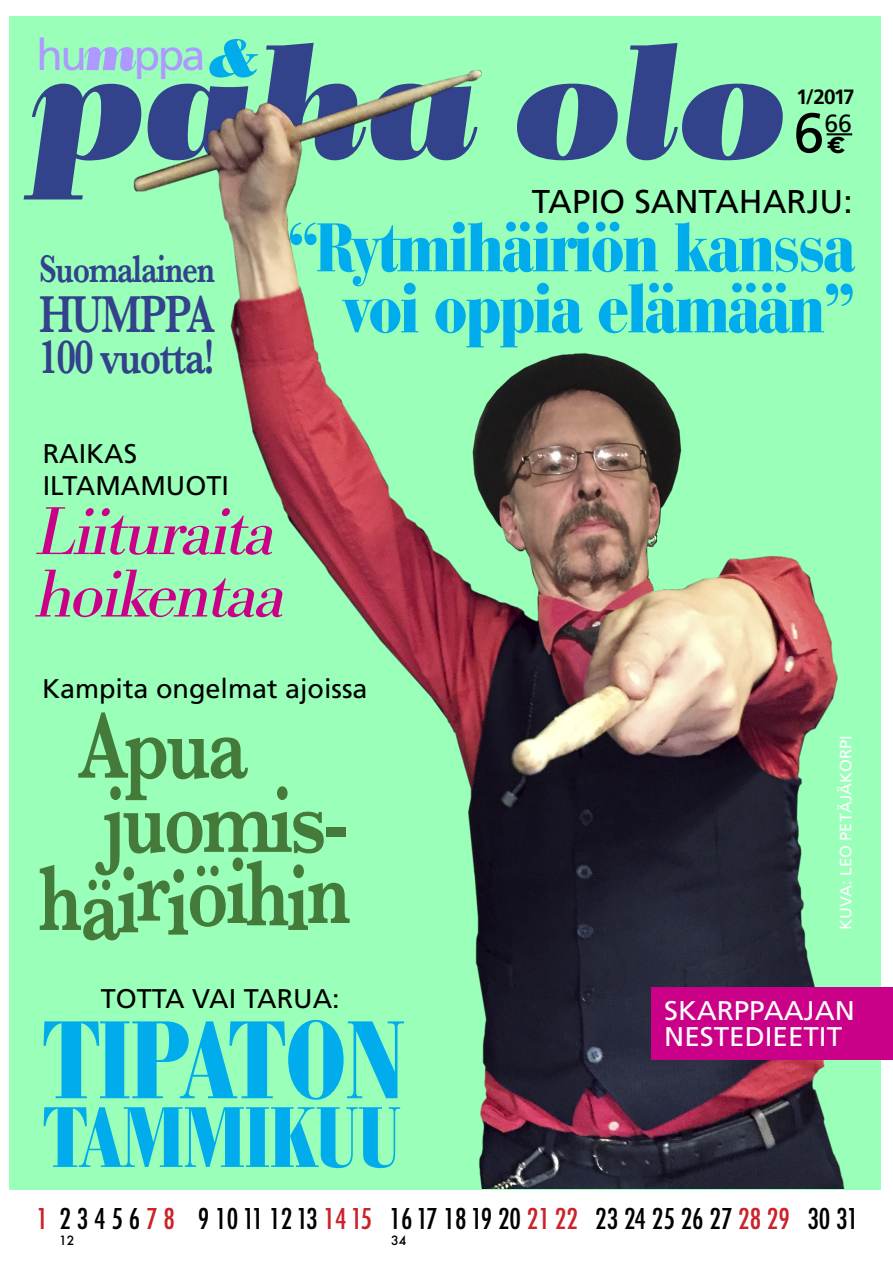
<style>
.page{position:relative;width:893px;height:1263px;background:#fff}
.page>*{position:absolute;margin:0;border:0;box-sizing:border-box;transform-origin:0 0}
.t1{font:italic 800 166.65px "Bridone";color:#32428b}
.t2{font:900 condensed 109.05px "Bauer Bodoni";color:#00acec}
.t3{font:600 96.6px "Baskerville";letter-spacing:-.04em;color:#447a3a;scale:.77 1}
.t4{font:900 condensed 84.75px "Bauer Bodoni";color:#00acec}
.t5{font:italic 70.2px/62.4px "Bodoni URW";letter-spacing:-.04em;color:#ca0088}
.t6{font:900 condensed 68.1px "Bauer Bodoni";letter-spacing:-.02em;color:#00acec}
.t7{font:italic 800 57.9px "Bridone";color:#00acec}
.t8{font:55.8px "Frutiger";color:#000}
.t9{font:600 54px "Baskerville";letter-spacing:-.04em;color:#32428b;scale:.77 1}
.t10{font:600 49.65px "Baskerville";letter-spacing:-.04em;color:#32428b;scale:.77 1}
.t11{font:43.35px "Frutiger";color:#ae99ff}
.t12{font:600 40.2px "Baskerville";letter-spacing:-.04em;color:#32428b;scale:.77 1}
.t13{font:33px "Frutiger";color:#000}
.t14{font:500 condensed 27.9px "Futura";color:#000}
.t15{font:27px "Frutiger";color:#000}
.t16{font:27px "Frutiger";color:#fff}
.t17{font:24.9px "Frutiger";color:#000}
.t18{font:700 22.8px "Gotham";color:#000;scale:1.18 1}
.t19{font:700 20.7px "Frutiger";color:#000}
.t20{font:16.5px "Frutiger";color:#fff}
.t21{font:500 12.45px "Futura";color:#000}
.s1{font-family:"Bridone";font-weight:800;font-style:italic;font-size:52.35px}
.s2{color:#cc2229}
</style>
<div class="page">
<div style="left:9px;top:16px;width:872px;height:1174px;background:#9affb9"></div>
<img style="left:133px;top:70px;width:760px;height:1118px">
<div style="left:651px;top:987px;width:242px;height:72px;background:#ca0088"></div>
<p class="t11" style="left:37px;top:30px;width:171px">hu<span class="s1">m</span>ppa</p>
<p class="t7" style="left:210px;top:23px;width:51px">&amp;</p>
<p class="t1" style="left:32px;top:3px;width:756px">paha olo</p>
<p class="t19" style="left:796px;top:85px;width:60px">1/2017</p>
<p class="t8" style="left:793px;top:100px;width:33px">6</p>
<p class="t17" style="left:824px;top:108px;width:29px">66</p>
<p class="t18" style="left:827px;top:129px;width:18px">€</p>
<p class="t13" style="left:532px;top:182px;width:322px">TAPIO SANTAHARJU:</p>
<p class="t12" style="left:39px;top:240px;width:230px">Suomalainen</p>
<p class="t9" style="left:39px;top:276px;width:230px">HUMPPA</p>
<p class="t10" style="left:39px;top:322px;width:230px">100 vuotta!</p>
<p class="t15" style="left:43px;top:437px;width:96px">RAIKAS</p>
<p class="t15" style="left:43px;top:470px;width:188px">ILTAMAMUOTI</p>
<p class="t6" style="left:287px;top:208px;width:569px">“Rytmihäiriön kanssa</p>
<p class="t6" style="left:344px;top:269px;width:513px">voi oppia elämään”</p>
<p class="t5" style="left:39px;top:500px;width:251px">Liituraita hoikentaa</p>
<p class="t15" style="left:42px;top:673px;width:327px">Kampita ongelmat ajoissa</p>
<p class="t3" style="left:78px;top:678px;width:223px">Apua</p>
<p class="t3" style="left:102px;top:753px;width:322px">juomis-</p>
<p class="t3" style="left:39px;top:828px;width:407px">häiriöihin</p>
<p class="t15" style="left:101px;top:982px;width:241px">TOTTA VAI TARUA:</p>
<p class="t2" style="left:44px;top:996px;width:361px">TIPATON</p>
<p class="t4" style="left:44px;top:1087px;width:358px">TAMMIKUU</p>
<p class="t20" style="left:836px;top:930px;width:196px;rotate:-90deg">KUVA: LEO PETÄJÄKORPI</p>
<p class="t16" style="left:664px;top:995px;width:192px">SKARPPAAJAN</p>
<p class="t16" style="left:664px;top:1021px;width:179px">NESTEDIEETIT</p>
<p class="t14" style="left:36px;top:1200px;width:823px"><span class="s2">1</span> 2 3 4 5 6 <span class="s2">7 8</span> 9 10 11 12 13 <span class="s2">14 15</span> 16 17 18 19 20 <span class="s2">21 22</span> 23 24 25 26 27 <span class="s2">28 29</span> 30 31</p>
<p class="t21" style="left:59px;top:1231px;width:17px">12</p>
<p class="t21" style="left:391px;top:1231px;width:17px">34</p>
</div>
